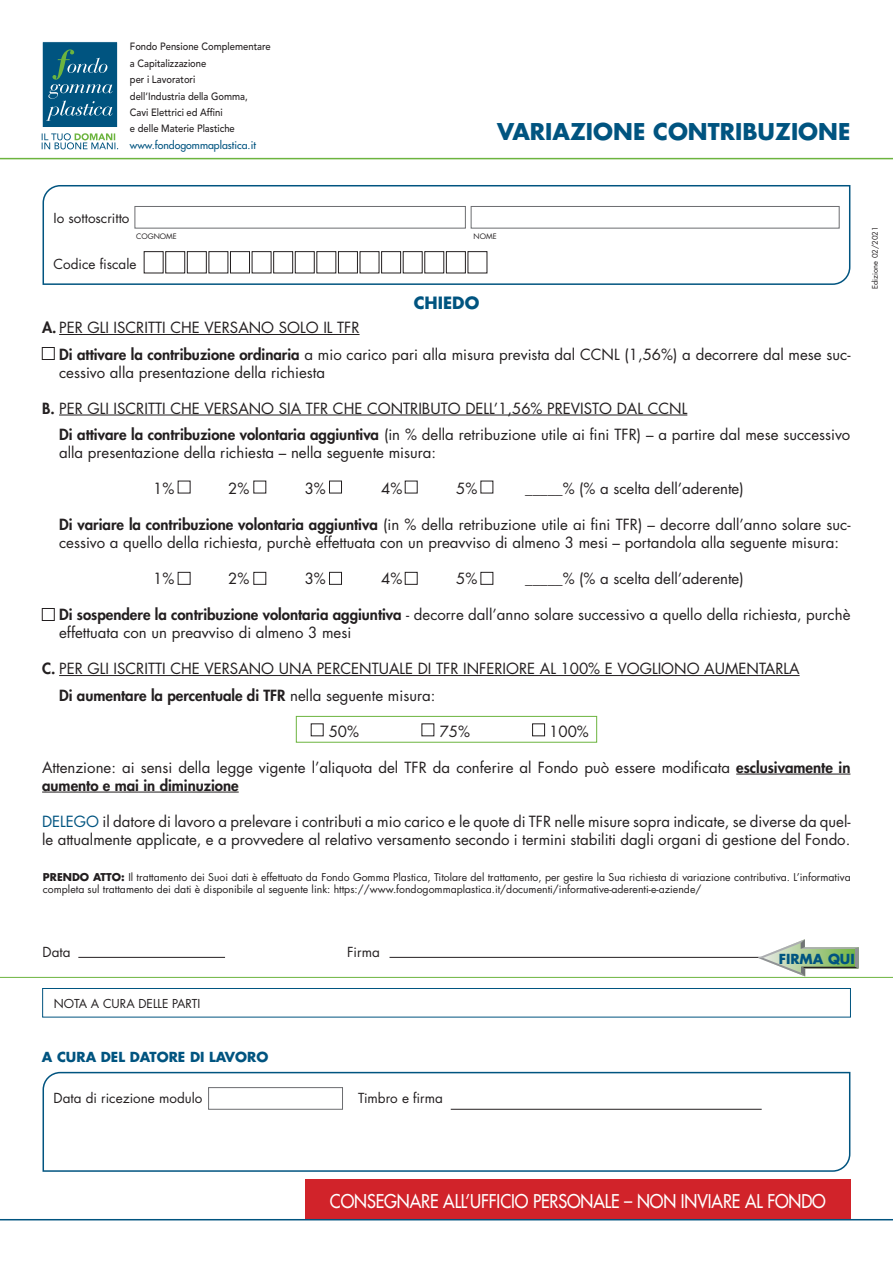
<style>
.page{position:relative;width:893px;height:1263px;background:#fff}
.page>*{position:absolute;margin:0;border:0;box-sizing:border-box;transform-origin:0 0}
.t1{font:700 22.5px "Futura Std";color:#005480}
.t2{font:500 18.45px "Futura Std";letter-spacing:-.005em;color:#fff;scale:.89 1}
.t3{font:700 16.5px "Futura Std";color:#005480}
.t4{font:15px/18px "Futura Std";color:#231f20}
.t5{font:800 15px "Futura Std";color:#231f20}
.t6{font:13.5px "Futura Std";color:#231f20}
.t7{font:700 13.5px "Futura Std";color:#005480}
.t8{font:12px "Futura Std";color:#231f20}
.t9{font:10.5px/12px "Futura Std";color:#231f20}
.t10{font:500 10.5px "Avenir LT Std";color:#231f20;scale:.9 1}
.t11{font:500 10.5px "Futura Std";color:#005480}
.t12{font:7.5px "Futura Std";color:#231f20}
.t13{font:7.35px "Futura Std";color:#231f20}
.s1{font-weight:800}
.s2{font-weight:400}
.s3{color:#005480}
.s4{font-weight:700}
</style>
<div class="page">
<svg style="left:42px;top:185px;width:809px;height:100px"></svg>
<div style="left:165px;top:251px;width:20px;height:22px;border:1px solid #231f20"></div>
<div style="left:187px;top:251px;width:20px;height:22px;border:1px solid #231f20"></div>
<div style="left:230px;top:251px;width:20px;height:22px;border:1px solid #231f20"></div>
<div style="left:273px;top:251px;width:20px;height:22px;border:1px solid #231f20"></div>
<div style="left:295px;top:251px;width:19px;height:22px;border:1px solid #231f20"></div>
<div style="left:338px;top:251px;width:20px;height:22px;border:1px solid #231f20"></div>
<div style="left:381px;top:251px;width:20px;height:22px;border:1px solid #231f20"></div>
<div style="left:446px;top:251px;width:20px;height:22px;border:1px solid #231f20"></div>
<div style="left:305px;top:1179px;width:545px;height:41px;background:#d1232a"></div>
<hr style="left:0;top:1219px;width:893px;height:1px;background:#005480">
<hr style="left:59px;top:334px;width:301px;height:1px;background:#231f20">
<hr style="left:59px;top:415px;width:628px;height:1px;background:#231f20">
<hr style="left:59px;top:675px;width:741px;height:1px;background:#231f20">
<hr style="left:736px;top:774px;width:114px;height:1px;background:#231f20">
<hr style="left:42px;top:792px;width:197px;height:1px;background:#231f20">
<div style="left:471px;top:206px;width:368px;height:22px;border:1px solid #6c6d70"></div>
<hr style="left:0;top:977px;width:893px;height:1px;background:#6cb43f">
<hr style="left:78px;top:957px;width:147px;height:1px;background:#231f20">
<hr style="left:389px;top:957px;width:373px;height:1px;background:#231f20">
<div style="left:42px;top:347px;width:13px;height:13px;border:1px solid #231f20"></div>
<div style="left:42px;top:608px;width:13px;height:13px;border:1px solid #231f20"></div>
<div style="left:532px;top:723px;width:13px;height:13px;border:1px solid #231f20"></div>
<div style="left:296px;top:716px;width:301px;height:27px;border:1px solid #6cb43f"></div>
<svg style="left:42px;top:1071px;width:809px;height:101px"></svg>
<div style="left:135px;top:206px;width:331px;height:22px;border:1px solid #6c6d70"></div>
<div style="left:208px;top:1087px;width:135px;height:22px;border:1px solid #6c6d70"></div>
<svg style="left:758px;top:939px;width:101px;height:37px"></svg>
<hr style="left:0;top:158px;width:893px;height:1px;background:#6cb43f">
<svg style="left:42px;top:133px;width:76px;height:16px"></svg>
<div style="left:42px;top:41px;width:76px;height:87px;background:#005480;border:1px solid #fff"></div>
<svg style="left:46px;top:49px;width:67px;height:72px"></svg>
<hr style="left:451px;top:1109px;width:311px;height:1px;background:#231f20">
<div style="left:42px;top:988px;width:809px;height:29px;border:1px solid #005480"></div>
<div style="left:329px;top:481px;width:13px;height:12px;border:1px solid #231f20"></div>
<div style="left:480px;top:572px;width:13px;height:13px;border:1px solid #231f20"></div>
<div style="left:405px;top:572px;width:13px;height:13px;border:1px solid #231f20"></div>
<div style="left:329px;top:572px;width:13px;height:13px;border:1px solid #231f20"></div>
<div style="left:253px;top:572px;width:13px;height:13px;border:1px solid #231f20"></div>
<div style="left:178px;top:572px;width:12px;height:13px;border:1px solid #231f20"></div>
<p class="t10" style="left:130px;top:41px;width:158px">Fondo Pensione Complementare</p>
<p class="t10" style="left:130px;top:57px;width:86px">a Capitalizzazione</p>
<p class="t10" style="left:130px;top:73px;width:74px">per i Lavoratori</p>
<p class="t10" style="left:130px;top:90px;width:132px">dell’Industria della Gomma,</p>
<p class="t10" style="left:130px;top:106px;width:105px">Cavi Elettrici ed Affini</p>
<p class="t10" style="left:130px;top:122px;width:118px">e delle Materie Plastiche</p>
<p class="t11" style="left:130px;top:138px;width:127px">www.fondogommaplastica.it</p>
<p class="t1" style="left:497px;top:117px;width:355px">VARIAZIONE CONTRIBUZIONE</p>
<p class="t6" style="left:54px;top:209px;width:77px">Io sottoscritto</p>
<p class="t13" style="left:136px;top:232px;width:42px">COGNOME</p>
<p class="t13" style="left:474px;top:232px;width:24px">NOME</p>
<p class="t6" style="left:54px;top:255px;width:84px">Codice fiscale</p>
<p class="t3" style="left:414px;top:292px;width:67px">CHIEDO</p>
<p class="t4" style="left:42px;top:319px;width:319px"><span class="s1">A.</span> PER GLI ISCRITTI CHE VERSANO SOLO IL TFR</p>
<p class="t4" style="left:59px;top:345px;width:793px"><span class="s1">Di attivare la contribuzione ordinaria</span> a mio carico pari alla misura prevista dal CCNL (1,56%) a decorrere dal mese suc&shy;cessivo alla presentazione della richiesta</p>
<p class="t4" style="left:42px;top:399px;width:647px"><span class="s1">B.</span> PER GLI ISCRITTI CHE VERSANO SIA TFR CHE CONTRIBUTO DELL’1,56% PREVISTO DAL CCNL</p>
<p class="t4" style="left:59px;top:426px;width:793px"><span class="s1">Di attivare la contribuzione volontaria aggiuntiva</span> (in % della retribuzione utile ai fini TFR) – a partire dal mese successivo alla presentazione della richiesta – nella seguente misura:</p>
<p class="t4" style="left:153px;top:480px;width:23px">1%</p>
<p class="t4" style="left:228px;top:480px;width:23px">2%</p>
<p class="t4" style="left:305px;top:480px;width:23px">3%</p>
<p class="t4" style="left:381px;top:480px;width:23px">4%</p>
<p class="t4" style="left:456px;top:480px;width:23px">5%</p>
<p class="t4" style="left:525px;top:480px;width:220px">_____% (% a scelta dell’aderente)</p>
<p class="t4" style="left:59px;top:516px;width:793px"><span class="s1">Di variare la contribuzione volontaria aggiuntiva</span> (in % della retribuzione utile ai fini TFR) – decorre dall’anno solare suc&shy;cessivo a quello della richiesta, purchè effettuata con un preavviso di almeno 3 mesi – portandola alla seguente misura:</p>
<p class="t4" style="left:153px;top:570px;width:23px">1%</p>
<p class="t4" style="left:228px;top:570px;width:23px">2%</p>
<p class="t4" style="left:305px;top:570px;width:23px">3%</p>
<p class="t4" style="left:381px;top:570px;width:23px">4%</p>
<p class="t4" style="left:456px;top:570px;width:23px">5%</p>
<p class="t4" style="left:525px;top:570px;width:220px">_____% (% a scelta dell’aderente)</p>
<p class="t4" style="left:59px;top:606px;width:793px"><span class="s1">Di sospendere la contribuzione volontaria aggiuntiva</span> - decorre dall’anno solare successivo a quello della richiesta, purchè effettuata con un preavviso di almeno 3 mesi</p>
<p class="t4" style="left:42px;top:660px;width:759px"><span class="s1">C.</span> PER GLI ISCRITTI CHE VERSANO UNA PERCENTUALE DI TFR INFERIORE AL 100% E VOGLIONO AUMENTARLA</p>
<p class="t5" style="left:59px;top:685px;width:378px">Di aumentare la percentuale di TFR <span class="s2">nella seguente misura:</span></p>
<p class="t4" style="left:329px;top:722px;width:32px">50%</p>
<p class="t4" style="left:440px;top:722px;width:32px">75%</p>
<p class="t4" style="left:549px;top:722px;width:41px">100%</p>
<p class="t4" style="left:42px;top:758px;width:810px">Attenzione: ai sensi della legge vigente l’aliquota del TFR da conferire al Fondo può essere modificata <span class="s1">esclusivamente in aumento e mai in diminuzione</span></p>
<p class="t4" style="left:42px;top:812px;width:810px"><span class="s3">DELEGO</span> il datore di lavoro a prelevare i contributi a mio carico e le quote di TFR nelle misure sopra indicate, se diverse da quel&shy;le attualmente applicate, e a provvedere al relativo versamento secondo i termini stabiliti dagli organi di gestione del Fondo.</p>
<p class="t9" style="left:43px;top:871px;width:809px"><span class="s4">PRENDO ATTO:</span> Il trattamento dei Suoi dati è effettuato da Fondo Gomma Plastica, Titolare del trattamento, per gestire la Sua richiesta di variazione contributiva. L’informativa completa sul trattamento dei dati è disponibile al seguente link: https://www.fondogommaplastica.it/documenti/informative-aderenti-e-aziende/</p>
<p class="t12" style="left:870px;top:289px;width:64px;rotate:-90deg">Edizione 02/2021</p>
<p class="t6" style="left:43px;top:943px;width:29px">Data</p>
<p class="t6" style="left:347px;top:943px;width:34px">Firma</p>
<p class="t8" style="left:54px;top:996px;width:148px">NOTA A CURA DELLE PARTI</p>
<p class="t7" style="left:42px;top:1048px;width:228px">A CURA DEL DATORE DI LAVORO</p>
<p class="t6" style="left:54px;top:1089px;width:150px">Data di ricezione modulo</p>
<p class="t6" style="left:358px;top:1089px;width:86px">Timbro e firma</p>
<p class="t7" style="left:779px;top:950px;width:78px">FIRMA QUI</p>
<p class="t2" style="left:330px;top:1189px;width:559px">CONSEGNARE ALL’UFFICIO PERSONALE – NON INVIARE AL FONDO</p>
</div>
